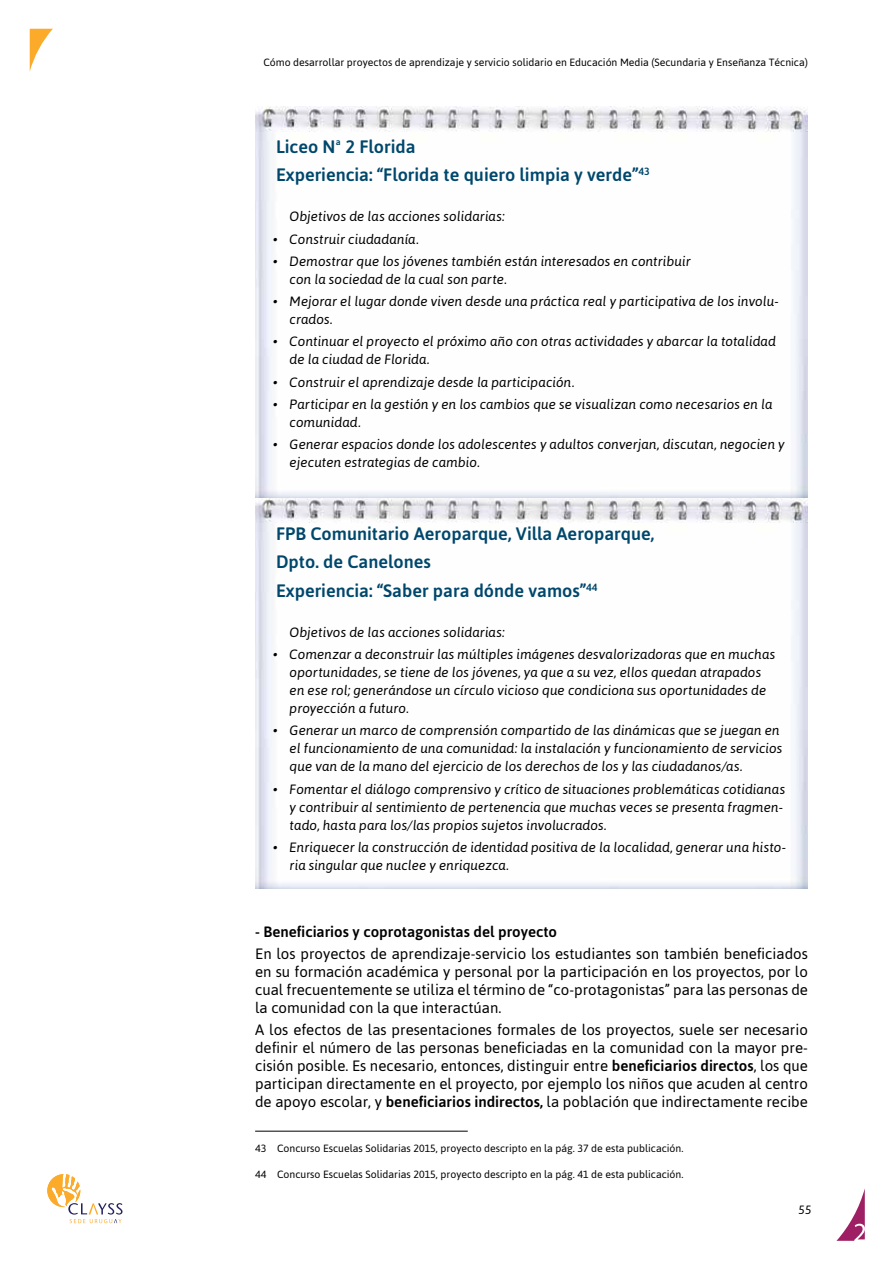
<style>
.page{position:relative;width:893px;height:1263px;background:#fff}
.page>*{position:absolute;margin:0;border:0;box-sizing:border-box;transform-origin:0 0}
.t1{font:500 18px/28.2px "Asap";color:#00476c}
.t2{font:15px/18px "Asap";color:#000;text-align:justify}
.t3{font:500 15px "Asap";color:#000}
.t4{font:italic 13.5px/18px "Asap";letter-spacing:.005em;color:#000}
.t5{font:italic 12px "Asap";color:#000}
.t6{font:10.5px "Asap";color:#000}
.s1{font-weight:500}
</style>
<div class="page">
<svg style="left:47px;top:1174px;width:76px;height:49px"></svg>
<svg style="left:30px;top:29px;width:23px;height:42px"></svg>
<svg style="left:836px;top:1188px;width:29px;height:53px"></svg>
<img style="left:255px;top:106px;width:553px;height:783px">
<hr style="left:255px;top:1131px;width:213px;height:1px;background:#000">
<p class="t6" style="left:263px;top:55px;width:546px">Cómo desarrollar proyectos de aprendizaje y servicio solidario en Educación Media (Secundaria y Enseñanza Técnica)</p>
<h1 class="t1" style="left:276px;top:132px;width:375px">Liceo Nª 2 Florida<br>Experiencia: “Florida te quiero limpia y verde”<sup>43</sup></h1>
<p class="t4" style="left:290px;top:207px;width:217px">Objetivos de las acciones solidarias:</p>
<p class="t4" style="left:273px;top:229px;width:147px">• Construir ciudadanía.</p>
<p class="t4" style="left:290px;top:252px;width:403px;text-indent:-16px">• Demostrar que los jóvenes también están interesados en contribuir con la sociedad de la cual son parte.</p>
<p class="t4" style="left:290px;top:292px;width:491px;text-indent:-16px">• Mejorar el lugar donde viven desde una práctica real y participativa de los involu&shy;crados.</p>
<p class="t4" style="left:290px;top:332px;width:488px;text-indent:-16px">• Continuar el proyecto el próximo año con otras actividades y abarcar la totalidad de la ciudad de Florida.</p>
<p class="t4" style="left:273px;top:372px;width:303px">• Construir el aprendizaje desde la participación.</p>
<p class="t4" style="left:290px;top:395px;width:484px;text-indent:-16px">• Participar en la gestión y en los cambios que se visualizan como necesarios en la comunidad.</p>
<p class="t4" style="left:290px;top:435px;width:497px;text-indent:-16px">• Generar espacios donde los adolescentes y adultos converjan, discutan, negocien y ejecuten estrategias de cambio.</p>
<h1 class="t1" style="left:276px;top:519px;width:380px">FPB Comunitario Aeroparque, Villa Aeroparque,<br>Dpto. de Canelones<br>Experiencia: “Saber para dónde vamos”<sup>44</sup></h1>
<p class="t4" style="left:290px;top:622px;width:217px">Objetivos de las acciones solidarias:</p>
<p class="t4" style="left:290px;top:645px;width:487px;text-indent:-16px">• Comenzar a deconstruir las múltiples imágenes desvalorizadoras que en muchas oportunidades, se tiene de los jóvenes, ya que a su vez, ellos quedan atrapados en ese rol; generándose un círculo vicioso que condiciona sus oportunidades de proyección a futuro.</p>
<p class="t4" style="left:290px;top:721px;width:494px;text-indent:-16px">• Generar un marco de comprensión compartido de las dinámicas que se juegan en el funcionamiento de una comunidad: la instalación y funcionamiento de servicios que van de la mano del ejercicio de los derechos de los y las ciudadanos/as.</p>
<p class="t4" style="left:290px;top:779px;width:497px;text-indent:-16px">• Fomentar el diálogo comprensivo y crítico de situaciones problemáticas cotidianas y contribuir al sentimiento de pertenencia que muchas veces se presenta fragmen&shy;tado, hasta para los/las propios sujetos involucrados.</p>
<p class="t4" style="left:290px;top:837px;width:498px;text-indent:-16px">• Enriquecer la construcción de identidad positiva de la localidad, generar una histo&shy;ria singular que nuclee y enriquezca.</p>
<p class="t3" style="left:255px;top:921px;width:303px">- Beneficiarios y coprotagonistas del proyecto</p>
<p class="t2" style="left:255px;top:944px;width:554px">En los proyectos de aprendizaje-servicio los estudiantes son también beneficiados en su formación académica y personal por la participación en los proyectos, por lo cual frecuentemente se utiliza el término de “co-protagonistas” para las personas de la comunidad con la que interactúan.</p>
<p class="t2" style="left:255px;top:1020px;width:554px">A los efectos de las presentaciones formales de los proyectos, suele ser necesario definir el número de las personas beneficiadas en la comunidad con la mayor pre&shy;cisión posible. Es necesario, entonces, distinguir entre <span class="s1">beneficiarios directos</span>, los que participan directamente en el proyecto, por ejemplo los niños que acuden al centro de apoyo escolar, y <span class="s1">beneficiarios indirectos,</span> la población que indirectamente recibe</p>
<p class="t6" style="left:255px;top:1142px;width:430px">43 Concurso Escuelas Solidarias 2015, proyecto descripto en la pág. 37 de esta publicación.</p>
<p class="t6" style="left:255px;top:1167px;width:430px">44 Concurso Escuelas Solidarias 2015, proyecto descripto en la pág. 41 de esta publicación.</p>
<p class="t5" style="left:799px;top:1202px;width:14px">55</p>
</div>
